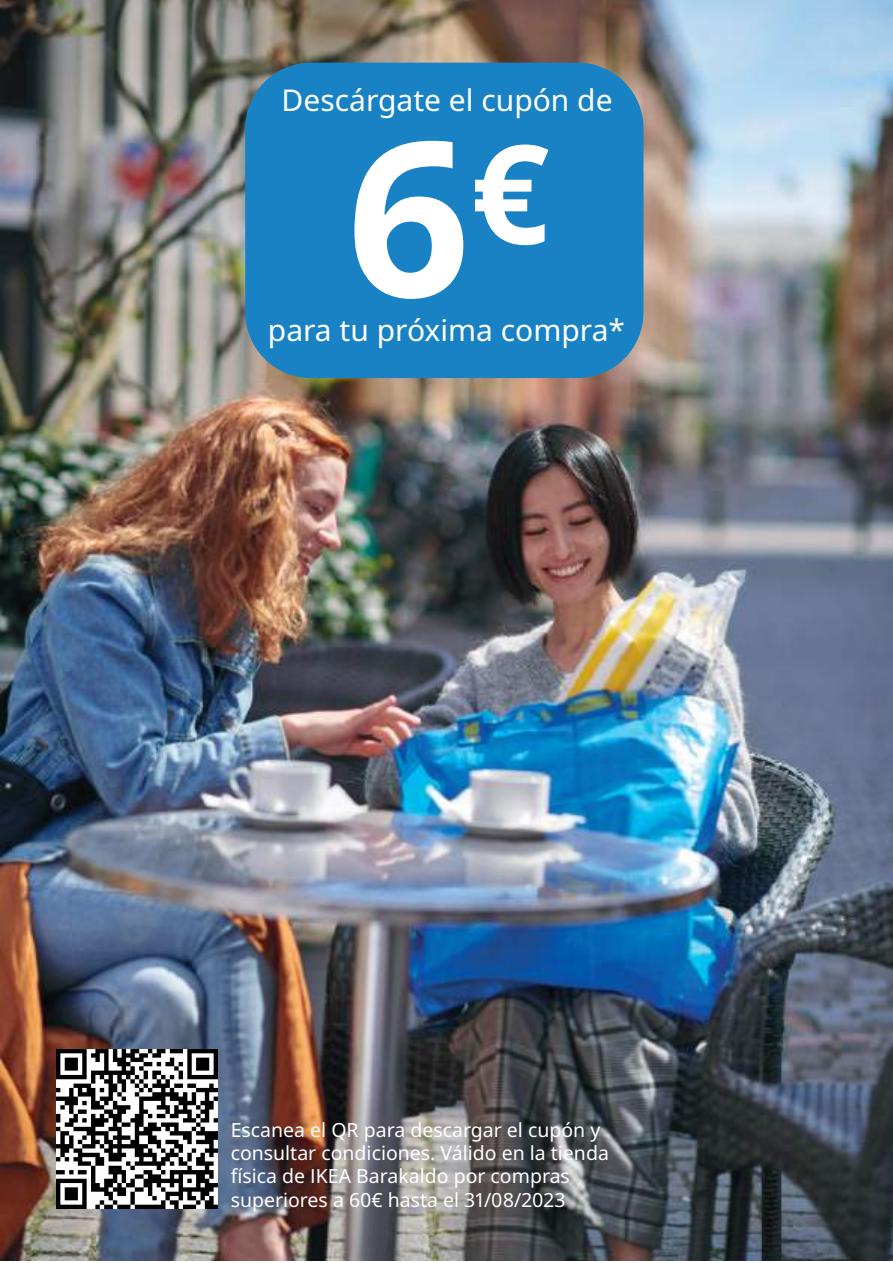
<style>
.page{position:relative;width:893px;height:1263px;background:#fff}
.page>*{position:absolute;margin:0;border:0;box-sizing:border-box;transform-origin:0 0}
.t1{font:700 216px "Noto IKEA Latin";color:#fff}
.t2{font:30px "Noto IKEA Latin";color:#fff}
.t3{font:19.5px/23.4px "Noto IKEA Latin";color:#fff}
</style>
<div class="page">
<img style="left:0;top:0;width:893px;height:1261px">
<div style="left:245px;top:63px;width:398px;height:315px;background:#1882c5;border-radius:66px"></div>
<img style="left:57px;top:1050px;width:160px;height:158px">
<h2 class="t2" style="left:282px;top:79px;width:333px">Descárgate el cupón de</h2>
<h1 class="t1" style="left:343px;top:66px;width:208px">6<sup>€</sup></h1>
<h2 class="t2" style="left:268px;top:309px;width:359px">para tu próxima compra*</h2>
<p class="t3" style="left:231px;top:1117px;width:380px">Escanea el QR para descargar el cupón y consultar condiciones. Válido en la tienda física de IKEA Barakaldo por compras superiores a 60€ hasta el 31/08/2023</p>
</div>
